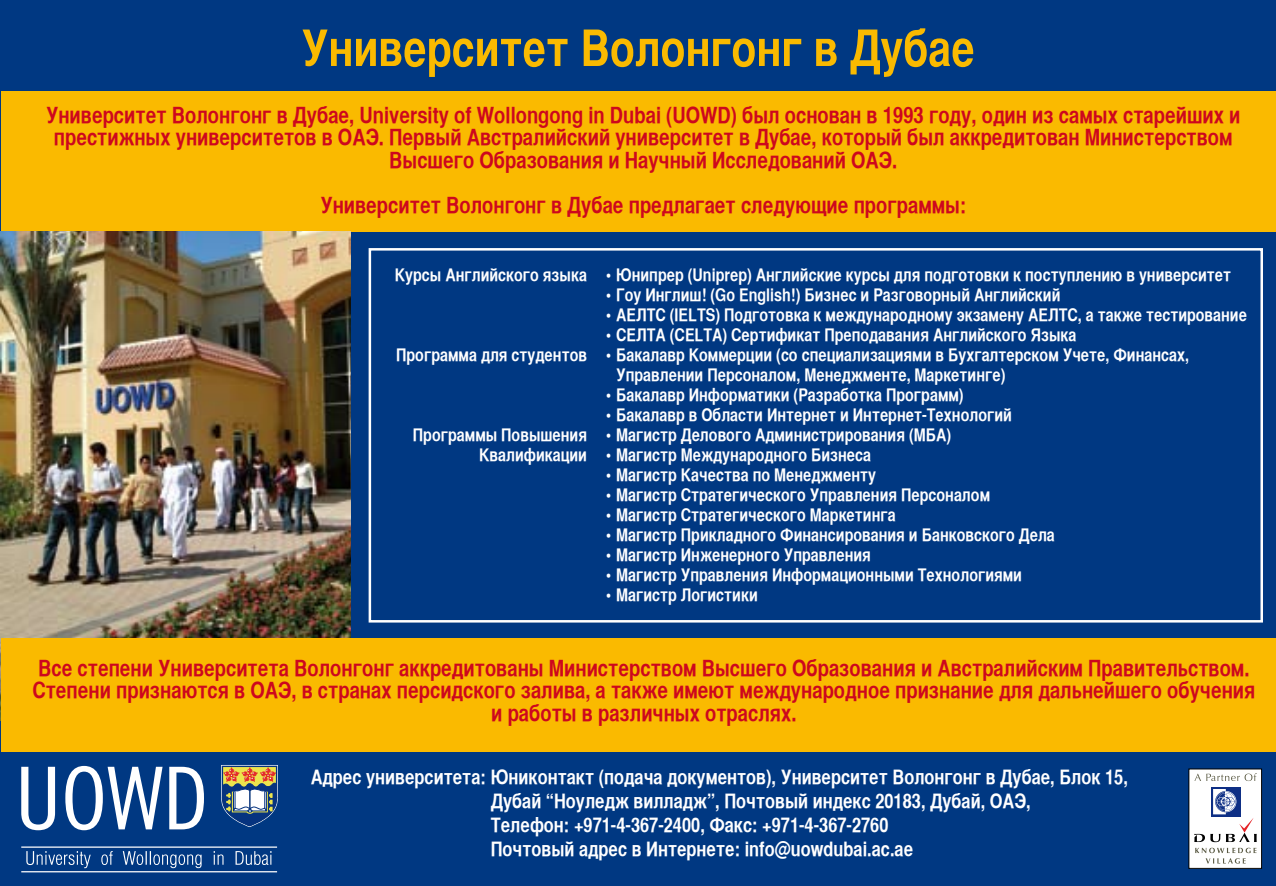
<style>
.page{position:relative;width:1276px;height:886px;background:#003882}
.page>*{position:absolute;margin:0;border:0;box-sizing:border-box;transform-origin:0 0}
.t1{font:50px "Helvetica CY Bold";color:#faba00}
.t2{font:22.5px/22.5px "Helvetica CY Bold";color:#cd071e;text-align:center}
.t3{font:20px/24px "Helvetica CY Bold";color:#fff}
.t4{font:17.5px/20px "Helvetica CY Bold";color:#fff}
</style>
<div class="page">
<div style="left:1px;top:91px;width:1275px;height:140px;background:#faba00"></div>
<img style="left:0;top:231px;width:351px;height:489px">
<div style="left:1px;top:638px;width:1275px;height:113px;background:#faba00"></div>
<hr style="left:21px;top:846px;width:256px;height:2px;background:#fff">
<hr style="left:21px;top:871px;width:256px;height:1px;background:#fff">
<svg style="left:26px;top:851px;width:65px;height:17px"></svg>
<svg style="left:101px;top:854px;width:7px;height:11px"></svg>
<svg style="left:109px;top:851px;width:4px;height:14px"></svg>
<svg style="left:123px;top:851px;width:28px;height:14px"></svg>
<svg style="left:153px;top:854px;width:7px;height:11px"></svg>
<svg style="left:162px;top:854px;width:14px;height:14px"></svg>
<svg style="left:178px;top:854px;width:7px;height:11px"></svg>
<svg style="left:187px;top:854px;width:15px;height:14px"></svg>
<svg style="left:214px;top:851px;width:9px;height:14px"></svg>
<svg style="left:235px;top:851px;width:36px;height:14px"></svg>
<svg style="left:21px;top:767px;width:34px;height:63px"></svg>
<svg style="left:65px;top:766px;width:98px;height:64px"></svg>
<svg style="left:169px;top:767px;width:35px;height:62px"></svg>
<svg style="left:221px;top:765px;width:57px;height:62px"></svg>
<div style="left:1188px;top:769px;width:73px;height:99px;background:#fff"></div>
<svg style="left:1195px;top:848px;width:61px;height:15px"></svg>
<div style="left:1210px;top:787px;width:30px;height:29px;background:#0e2f85"></div>
<svg style="left:1194px;top:789px;width:62px;height:53px"></svg>
<svg style="left:1194px;top:773px;width:62px;height:8px"></svg>
<div style="left:369px;top:248px;width:894px;height:374px;border:2px solid #fff"></div>
<h1 class="t1" style="left:301px;top:18px;width:675px">Университет Волонгонг в Дубае</h1>
<p class="t2" style="left:46px;top:103px;width:1196px">Университет Волонгонг в Дубае, University of Wollongong in Dubai (UOWD) был основан в 1993 году, один из самых старейших и престижных университетов в ОАЭ. Первый Австралийский университет в Дубае, который был аккредитован Министерством<br>Высшего Образования и Научный Исследований ОАЭ.</p>
<p class="t2" style="left:320px;top:193px;width:647px">Университет Волонгонг в Дубае предлагает следующие программы:</p>
<p class="t4" style="left:395px;top:264px;width:194px">Курсы Английского языка</p>
<p class="t4" style="left:396px;top:344px;width:192px">Программа для студентов</p>
<p class="t4" style="left:413px;top:424px;width:176px;text-align:right">Программы Повышения<br>Квалификации</p>
<p class="t4" style="left:606px;top:264px;width:626px">• Юнипрер (Uniprep) Английские курсы для подготовки к поступлению в университет</p>
<p class="t4" style="left:606px;top:284px;width:456px">• Гоу Инглиш! (Go English!) Бизнес и Разговорный Английский</p>
<p class="t4" style="left:606px;top:304px;width:642px">• АЕЛТС (IELTS) Подготовка к международному экзамену АЕЛТС, а также тестирование</p>
<p class="t4" style="left:606px;top:324px;width:472px">• СЕЛТА (CELTA) Сертификат Преподавания Английского Языка</p>
<p class="t4" style="left:616px;top:344px;width:574px;text-indent:-10px">• Бакалавр Коммерции (со специализациями в Бухгалтерском Учете, Финансах,<br>Управлении Персоналом, Менеджменте, Маркетинге)</p>
<p class="t4" style="left:606px;top:384px;width:359px">• Бакалавр Информатики (Разработка Программ)</p>
<p class="t4" style="left:606px;top:404px;width:407px">• Бакалавр в Области Интернет и Интернет-Технологий</p>
<p class="t4" style="left:606px;top:424px;width:346px">• Mагистр Делового Администрирования (МБА)</p>
<p class="t4" style="left:606px;top:444px;width:266px">• Mагистр Международного Бизнеса</p>
<p class="t4" style="left:606px;top:464px;width:271px">• Mагистр Качества по Менеджменту</p>
<p class="t4" style="left:606px;top:484px;width:385px">• Mагистр Стратегического Управления Персоналом</p>
<p class="t4" style="left:606px;top:504px;width:291px">• Mагистр Стратегического Маркетинга</p>
<p class="t4" style="left:606px;top:524px;width:450px">• Mагистр Прикладного Финансирования и Банковского Дела</p>
<p class="t4" style="left:606px;top:544px;width:266px">• Mагистр Инженерного Управления</p>
<p class="t4" style="left:606px;top:564px;width:417px">• Mагистр Управления Информационными Технологиями</p>
<p class="t4" style="left:606px;top:584px;width:153px">• Магистр Логистики</p>
<p class="t2" style="left:32px;top:656px;width:1224px">Все степени Университета Волонгонг аккредитованы Министерством Высшего Образования и Австралийским Правительством.<br>Степени признаются в ОАЭ, в странах персидского залива, а также имеют международное признание для дальнейшего обучения и работы в различных отраслях.</p>
<p class="t3" style="left:491px;top:765px;width:639px;text-indent:-180px">Адрес университета: Юниконтакт (подача документов), Университет Волонгонг в Дубае, Блок 15, Дубай “Ноуледж вилладж”, Почтовый индекс 20183, Дубай, ОАЭ,<br>Телефон: +971-4-367-2400, Факс: +971-4-367-2760<br>Почтовый адрес в Интернете: info@uowdubai.ac.ae</p>
</div>
